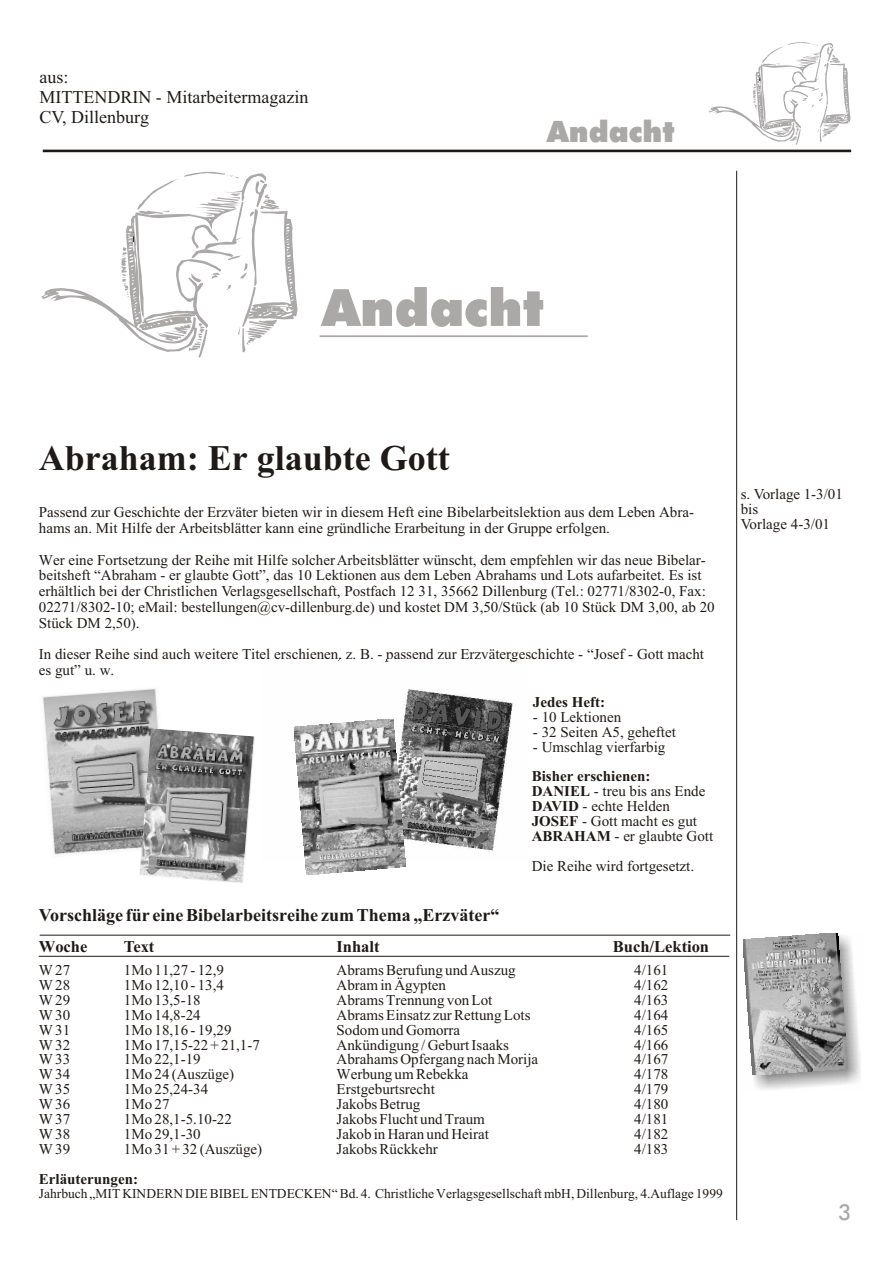
<style>
.page{position:relative;width:894px;height:1263px;background:#fff}
.page>*{position:absolute;margin:0;border:0;box-sizing:border-box;transform-origin:0 0}
.t1{font:51.45px "Futura X Blk BT";color:#aba8a8}
.t2{font:700 36px "Times New Roman";color:#1f1a17}
.t3{font:29.55px "Futura X Blk BT";color:#aba8a8}
.t4{font:22.05px "Futura Md BT";color:#aba8a8}
.t5{font:700 18px "Times New Roman";color:#1f1a17}
.t6{font:18px/20px "Times New Roman";color:#1f1a17}
.t7{font:700 16.5px "Times New Roman";color:#1f1a17}
.t8{font:15px/15.8px "Times New Roman";color:#1f1a17}
.t9{font:700 15px "Times New Roman";color:#1f1a17}
.t10{font:13.5px "Times New Roman";color:#1f1a17}
.s1{font-weight:700}
</style>
<div class="page">
<img style="left:42px;top:688px;width:116px;height:167px">
<hr style="left:43px;top:150px;width:808px;height:2px;background:#1f1a17">
<hr style="left:736px;top:171px;width:1px;height:1049px;background:#1f1a17">
<svg style="left:41px;top:171px;width:257px;height:187px"></svg>
<hr style="left:320px;top:335px;width:268px;height:2px;background:#aba8a8">
<svg style="left:709px;top:42px;width:142px;height:103px"></svg>
<hr style="left:39px;top:956px;width:690px;height:1px;background:#1f1a17">
<hr style="left:40px;top:935px;width:690px;height:1px;background:#1f1a17">
<img style="left:753px;top:937px;width:107px;height:153px">
<img style="left:743px;top:933px;width:104px;height:142px">
<img style="left:140px;top:728px;width:115px;height:155px">
<img style="left:338px;top:659px;width:181px;height:192px">
<img style="left:294px;top:719px;width:112px;height:155px">
<p class="t6" style="left:39px;top:69px;width:270px">aus:<br>MITTENDRIN - Mitarbeitermagazin<br>CV, Dillenburg</p>
<h3 class="t3" style="left:547px;top:120px;width:129px">Andacht</h3>
<h1 class="t1" style="left:322px;top:287px;width:223px">Andacht</h1>
<h2 class="t2" style="left:39px;top:446px;width:412px">Abraham: Er glaubte Gott</h2>
<p class="t8" style="left:39px;top:506px;width:657px">Passend zur Geschichte der Erzväter bieten wir in diesem Heft eine Bibelarbeitslektion aus dem Leben Abra&shy;hams an. Mit Hilfe der Arbeitsblätter kann eine gründliche Erarbeitung in der Gruppe erfolgen.</p>
<p class="t8" style="left:39px;top:553px;width:677px">Wer eine Fortsetzung der Reihe mit Hilfe solcher Arbeitsblätter wünscht, dem empfehlen wir das neue Bibelar&shy;beitsheft “Abraham - er glaubte Gott”, das 10 Lektionen aus dem Leben Abrahams und Lots aufarbeitet. Es ist erhältlich bei der Christlichen Verlagsgesellschaft, Postfach 12 31, 35662 Dillenburg (Tel.: 02771/8302-0, Fax:<br>02271/8302-10; eMail: bestellungen@cv-dillenburg.de) und kostet DM 3,50/Stück (ab 10 Stück DM 3,00, ab 20<br>Stück DM 2,50).</p>
<p class="t8" style="left:39px;top:648px;width:667px">In dieser Reihe sind auch weitere Titel erschienen, z. B. - passend zur Erzvätergeschichte - “Josef - Gott macht es gut” u. w.</p>
<p class="t9" style="left:533px;top:697px;width:74px">Jedes Heft:</p>
<p class="t8" style="left:533px;top:710px;width:90px">- 10 Lektionen</p>
<p class="t8" style="left:533px;top:725px;width:144px">- 32 Seiten A5, geheftet</p>
<p class="t8" style="left:533px;top:740px;width:134px">- Umschlag vierfarbig</p>
<p class="t8" style="left:532px;top:770px;width:183px;line-height:15px"><span class="s1">Bisher erschienen:<br>DANIEL</span> - treu bis ans Ende<br><span class="s1">DAVID</span> - echte Helden<br><span class="s1">JOSEF</span> - Gott macht es gut<br><span class="s1">ABRAHAM</span> - er glaubte Gott</p>
<p class="t8" style="left:532px;top:860px;width:164px">Die Reihe wird fortgesetzt.</p>
<p class="t5" style="left:39px;top:908px;width:462px">Vorschläge für eine Bibelarbeitsreihe zum Thema „Erzväter“</p>
<p class="t7" style="left:39px;top:941px;width:50px">Woche</p>
<p class="t7" style="left:124px;top:941px;width:32px">Text</p>
<p class="t7" style="left:337px;top:941px;width:45px">Inhalt</p>
<p class="t7" style="left:613px;top:941px;width:98px">Buch/Lektion</p>
<p class="t8" style="left:39px;top:963px;width:33px">W 27</p>
<p class="t8" style="left:124px;top:963px;width:102px">1Mo 11,27 - 12,9</p>
<p class="t8" style="left:337px;top:963px;width:181px">Abrams Berufung und Auszug</p>
<p class="t8" style="left:634px;top:963px;width:36px">4/161</p>
<p class="t8" style="left:39px;top:978px;width:33px">W 28</p>
<p class="t8" style="left:124px;top:978px;width:102px">1Mo 12,10 - 13,4</p>
<p class="t8" style="left:337px;top:978px;width:111px">Abram in Ägypten</p>
<p class="t8" style="left:634px;top:978px;width:36px">4/162</p>
<p class="t8" style="left:39px;top:993px;width:33px">W 29</p>
<p class="t8" style="left:124px;top:993px;width:78px">1Mo 13,5-18</p>
<p class="t8" style="left:337px;top:993px;width:157px">Abrams Trennung von Lot</p>
<p class="t8" style="left:634px;top:993px;width:36px">4/163</p>
<p class="t8" style="left:39px;top:1008px;width:33px">W 30</p>
<p class="t8" style="left:124px;top:1008px;width:78px">1Mo 14,8-24</p>
<p class="t8" style="left:337px;top:1008px;width:195px">Abrams Einsatz zur Rettung Lots</p>
<p class="t8" style="left:634px;top:1008px;width:36px">4/164</p>
<p class="t8" style="left:39px;top:1023px;width:33px">W 31</p>
<p class="t8" style="left:124px;top:1023px;width:109px">1Mo 18,16 - 19,29</p>
<p class="t8" style="left:337px;top:1023px;width:125px">Sodom und Gomorra</p>
<p class="t8" style="left:634px;top:1023px;width:36px">4/165</p>
<p class="t8" style="left:39px;top:1038px;width:33px">W 32</p>
<p class="t8" style="left:124px;top:1038px;width:138px">1Mo 17,15-22 + 21,1-7</p>
<p class="t8" style="left:337px;top:1038px;width:174px">Ankündigung / Geburt Isaaks</p>
<p class="t8" style="left:634px;top:1038px;width:36px">4/166</p>
<p class="t8" style="left:39px;top:1053px;width:33px">W 33</p>
<p class="t8" style="left:124px;top:1053px;width:78px">1Mo 22,1-19</p>
<p class="t8" style="left:337px;top:1053px;width:203px">Abrahams Opfergang nach Morija</p>
<p class="t8" style="left:634px;top:1053px;width:36px">4/167</p>
<p class="t8" style="left:39px;top:1068px;width:33px">W 34</p>
<p class="t8" style="left:124px;top:1068px;width:112px">1Mo 24 (Auszüge)</p>
<p class="t8" style="left:337px;top:1068px;width:133px">Werbung um Rebekka</p>
<p class="t8" style="left:634px;top:1068px;width:36px">4/178</p>
<p class="t8" style="left:39px;top:1083px;width:33px">W 35</p>
<p class="t8" style="left:124px;top:1083px;width:86px">1Mo 25,24-34</p>
<p class="t8" style="left:337px;top:1083px;width:100px">Erstgeburtsrecht</p>
<p class="t8" style="left:634px;top:1083px;width:36px">4/179</p>
<p class="t8" style="left:39px;top:1098px;width:33px">W 36</p>
<p class="t8" style="left:124px;top:1098px;width:47px">1Mo 27</p>
<p class="t8" style="left:337px;top:1098px;width:85px">Jakobs Betrug</p>
<p class="t8" style="left:634px;top:1098px;width:36px">4/180</p>
<p class="t8" style="left:39px;top:1113px;width:33px">W 37</p>
<p class="t8" style="left:124px;top:1113px;width:110px">1Mo 28,1-5.10-22</p>
<p class="t8" style="left:337px;top:1113px;width:150px">Jakobs Flucht und Traum</p>
<p class="t8" style="left:634px;top:1113px;width:36px">4/181</p>
<p class="t8" style="left:39px;top:1128px;width:33px">W 38</p>
<p class="t8" style="left:124px;top:1128px;width:78px">1Mo 29,1-30</p>
<p class="t8" style="left:337px;top:1128px;width:154px">Jakob in Haran und Heirat</p>
<p class="t8" style="left:634px;top:1128px;width:36px">4/182</p>
<p class="t8" style="left:39px;top:1143px;width:33px">W 39</p>
<p class="t8" style="left:124px;top:1143px;width:140px">1Mo 31 + 32 (Auszüge)</p>
<p class="t8" style="left:337px;top:1143px;width:103px">Jakobs Rückkehr</p>
<p class="t8" style="left:634px;top:1143px;width:36px">4/183</p>
<p class="t9" style="left:39px;top:1174px;width:101px">Erläuterungen:</p>
<p class="t10" style="left:39px;top:1189px;width:685px">Jahrbuch „MIT KINDERN DIE BIBEL ENTDECKEN“ Bd. 4. Christliche Verlagsgesellschaft mbH, Dillenburg, 4. Auflage 1999</p>
<p class="t8" style="left:741px;top:487px;width:104px;line-height:15px">s. Vorlage 1-3/01 bis<br>Vorlage 4-3/01</p>
<h3 class="t4" style="left:838px;top:1203px;width:15px">3</h3>
</div>
